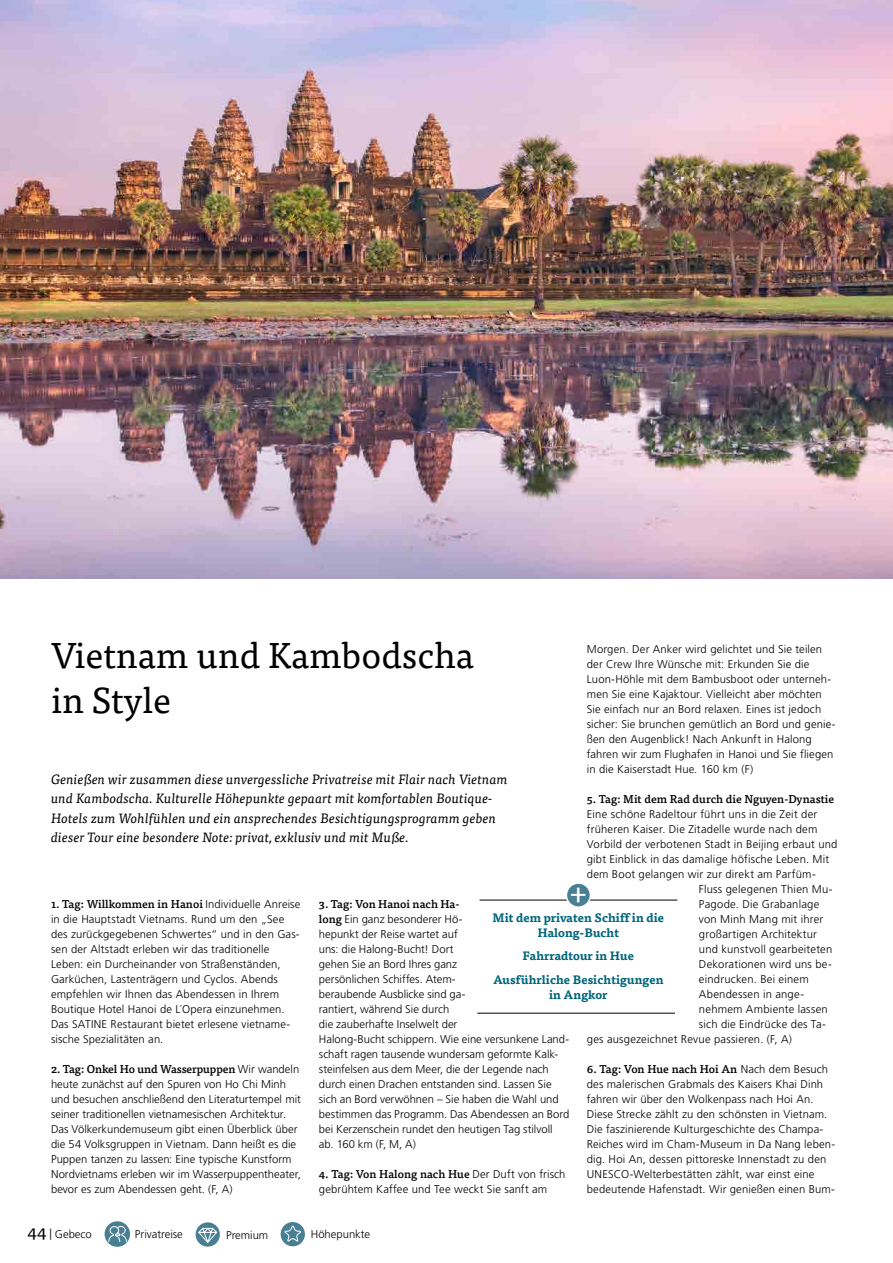
<style>
.page{position:relative;width:893px;height:1263px;background:#fff}
.page>*{position:absolute;margin:0;border:0;box-sizing:border-box;transform-origin:0 0}
.t1{font:36px/45px "Tisa OT";color:#000}
.t2{font:30px "Tisa OT";color:#fff}
.t3{font:18px "Tisa OT";color:#000}
.t4{font:italic 13.5px/19.5px "Tisa OT";letter-spacing:.005em;color:#000}
.t5{font:700 12px/15px "Tisa OT";color:#00667b;text-align:center}
.t6{font:300 11.25px/15px "Frutiger LT Pro";letter-spacing:.01em;color:#000}
.t7{font:500 11.25px "Tisa OT";color:#000}
.s1{font-family:"Frutiger LT Pro";font-weight:300}
.s2{font-family:"Tisa OT";font-weight:500}
.s3{font-family:"Frutiger LT Pro";font-weight:300;font-size:11.25px}
</style>
<div class="page">
<img style="left:0;top:0;width:893px;height:578px">
<div style="left:281px;top:1222px;width:24px;height:24px;background:#487f92;border-radius:50%"></div>
<svg style="left:284px;top:1226px;width:17px;height:16px"></svg>
<div style="left:196px;top:1222px;width:24px;height:24px;background:#487f92;border-radius:50%"></div>
<svg style="left:198px;top:1227px;width:19px;height:17px"></svg>
<div style="left:105px;top:1221px;width:25px;height:26px;background:#487f92;border-radius:50%"></div>
<svg style="left:108px;top:1225px;width:19px;height:17px"></svg>
<hr style="left:480px;top:900px;width:197px;height:1px;background:#000">
<hr style="left:477px;top:1013px;width:198px;height:1px;background:#000">
<div style="left:566px;top:883px;width:24px;height:24px;background:#487f92;border-radius:50%"></div>
<div style="left:566px;top:882px;width:25px;height:26px;border:2px solid #fff;border-radius:50%"></div>
<h1 class="t1" style="left:51px;top:634px;width:425px">Vietnam und Kambodscha in Style</h1>
<p class="t6" style="left:587px;top:642px;width:250px">Morgen. Der Anker wird gelichtet und Sie teilen der Crew Ihre Wünsche mit: Erkunden Sie die Luon-Höhle mit dem Bambusboot oder unterneh&shy;men Sie eine Kajaktour. Vielleicht aber möchten Sie einfach nur an Bord relaxen. Eines ist jedoch sicher: Sie brunchen gemütlich an Bord und genie&shy;ßen den Augenblick! Nach Ankunft in Halong fahren wir zum Flughafen in Hanoi und Sie fliegen in die Kaiserstadt Hue. 160 km (F)</p>
<p class="t7" style="left:587px;top:792px;width:249px">5. Tag: Mit dem Rad durch die Nguyen-Dynastie</p>
<p class="t6" style="left:587px;top:807px;width:232px">Eine schöne Radeltour führt uns in die Zeit der</p>
<p class="t6" style="left:587px;top:822px;width:232px">früheren Kaiser. Die Zitadelle wurde nach dem</p>
<p class="t6" style="left:587px;top:837px;width:252px">Vorbild der verbotenen Stadt in Beijing erbaut und</p>
<p class="t6" style="left:587px;top:852px;width:244px">gibt Einblick in das damalige höfische Leben. Mit</p>
<p class="t6" style="left:587px;top:867px;width:230px">dem Boot gelangen wir zur direkt am Parfüm-</p>
<p class="t6" style="left:699px;top:882px;width:135px">Fluss gelegenen Thien Mu-</p>
<p class="t6" style="left:699px;top:897px;width:122px">Pagode. Die Grabanlage</p>
<p class="t6" style="left:699px;top:912px;width:126px">von Minh Mang mit ihrer</p>
<p class="t6" style="left:699px;top:927px;width:120px">großartigen Architektur</p>
<p class="t6" style="left:699px;top:942px;width:135px">und kunstvoll gearbeiteten</p>
<p class="t6" style="left:699px;top:957px;width:134px">Dekorationen wird uns be-</p>
<p class="t6" style="left:699px;top:972px;width:111px">eindrucken. Bei einem</p>
<p class="t6" style="left:699px;top:987px;width:107px">Abendessen in ange-</p>
<p class="t6" style="left:699px;top:1002px;width:130px">nehmem Ambiente lassen</p>
<p class="t6" style="left:699px;top:1017px;width:128px">sich die Eindrücke des Ta-</p>
<p class="t6" style="left:587px;top:1032px;width:207px">ges ausgezeichnet Revue passieren. (F, A)</p>
<p class="t7" style="left:587px;top:1062px;width:243px">6. Tag: Von Hue nach Hoi An <span class="s1">Nach dem Besuch</span></p>
<p class="t6" style="left:587px;top:1077px;width:250px">des malerischen Grabmals des Kaisers Khai Dinh fahren wir über den Wolkenpass nach Hoi An.<br>Diese Strecke zählt zu den schönsten in Vietnam.<br>Die faszinierende Kulturgeschichte des Champa-Reiches wird im Cham-Museum in Da Nang leben&shy;dig. Hoi An, dessen pittoreske Innenstadt zu den UNESCO-Welterbestätten zählt, war einst eine bedeutende Hafenstadt. Wir genießen einen Bum-</p>
<p class="t4" style="left:51px;top:769px;width:458px">Genießen wir zusammen diese unvergessliche Privatreise mit Flair nach Vietnam und Kambodscha. Kulturelle Höhepunkte gepaart mit komfortablen Boutique-Hotels zum Wohlfühlen und ein ansprechendes Besichtigungsprogramm geben dieser Tour eine besondere Note: privat, exklusiv und mit Muße.</p>
<h2 class="t2" style="left:570px;top:875px;width:19px">+</h2>
<p class="t7" style="left:51px;top:897px;width:251px">1. Tag: Willkommen in Hanoi <span class="s1">Individuelle Anreise</span></p>
<p class="t6" style="left:51px;top:912px;width:250px">in die Hauptstadt Vietnams. Rund um den „See des zurückgegebenen Schwertes“ und in den Gas&shy;sen der Altstadt erleben wir das traditionelle Leben: ein Durcheinander von Straßenständen, Garküchen, Lastenträgern und Cyclos. Abends empfehlen wir Ihnen das Abendessen in Ihrem Boutique Hotel Hanoi de L´Opera einzunehmen.<br>Das SATINE Restaurant bietet erlesene vietname&shy;sische Spezialitäten an.</p>
<p class="t7" style="left:51px;top:1062px;width:250px">2. Tag: Onkel Ho und Wasserpuppen <span class="s1">Wir wandeln</span></p>
<p class="t6" style="left:51px;top:1077px;width:251px">heute zunächst auf den Spuren von Ho Chi Minh und besuchen anschließend den Literaturtempel mit seiner traditionellen vietnamesischen Architektur.<br>Das Völkerkundemuseum gibt einen Überblick über die 54 Volksgruppen in Vietnam. Dann heißt es die Puppen tanzen zu lassen: Eine typische Kunstform Nordvietnams erleben wir im Wasserpuppentheater, bevor es zum Abendessen geht. (F, A)</p>
<p class="t7" style="left:319px;top:897px;width:142px">3. Tag: Von Hanoi nach Ha-</p>
<p class="t6" style="left:319px;top:912px;width:252px"><span class="s2">long</span> Ein ganz besonderer Hö-<br>hepunkt der Reise wartet auf<br>uns: die Halong-Bucht! Dort<br>gehen Sie an Bord Ihres ganz<br>persönlichen Schiffes. Atem-<br>beraubende Ausblicke sind ga-<br>rantiert, während Sie durch<br>die zauberhafte Inselwelt der<br>Halong-Bucht schippern. Wie eine versunkene Land&shy;schaft ragen tausende wundersam geformte Kalk&shy;steinfelsen aus dem Meer, die der Legende nach durch einen Drachen entstanden sind. Lassen Sie sich an Bord verwöhnen – Sie haben die Wahl und bestimmen das Programm. Das Abendessen an Bord bei Kerzenschein rundet den heutigen Tag stilvoll ab. 160 km (F, M, A)</p>
<p class="t7" style="left:319px;top:1167px;width:248px">4. Tag: Von Halong nach Hue <span class="s1">Der Duft von frisch</span></p>
<p class="t6" style="left:319px;top:1182px;width:230px">gebrühtem Kaffee und Tee weckt Sie sanft am</p>
<p class="t5" style="left:492px;top:910px;width:173px">Mit dem privaten Schiff in die<br>Halong-Bucht</p>
<p class="t5" style="left:493px;top:944px;width:172px;line-height:23.5px">Fahrradtour in Hue<br>Ausführliche Besichtigungen</p>
<p class="t5" style="left:549px;top:987px;width:60px">in Angkor</p>
<h3 class="t3" style="left:28px;top:1221px;width:26px">44 <span class="s3">|</span></h3>
<p class="t6" style="left:135px;top:1227px;width:49px">Privatreise</p>
<p class="t6" style="left:226px;top:1227px;width:44px">Premium</p>
<p class="t6" style="left:311px;top:1227px;width:61px">Höhepunkte</p>
<p class="t6" style="left:55px;top:1227px;width:38px">Gebeco</p>
</div>
